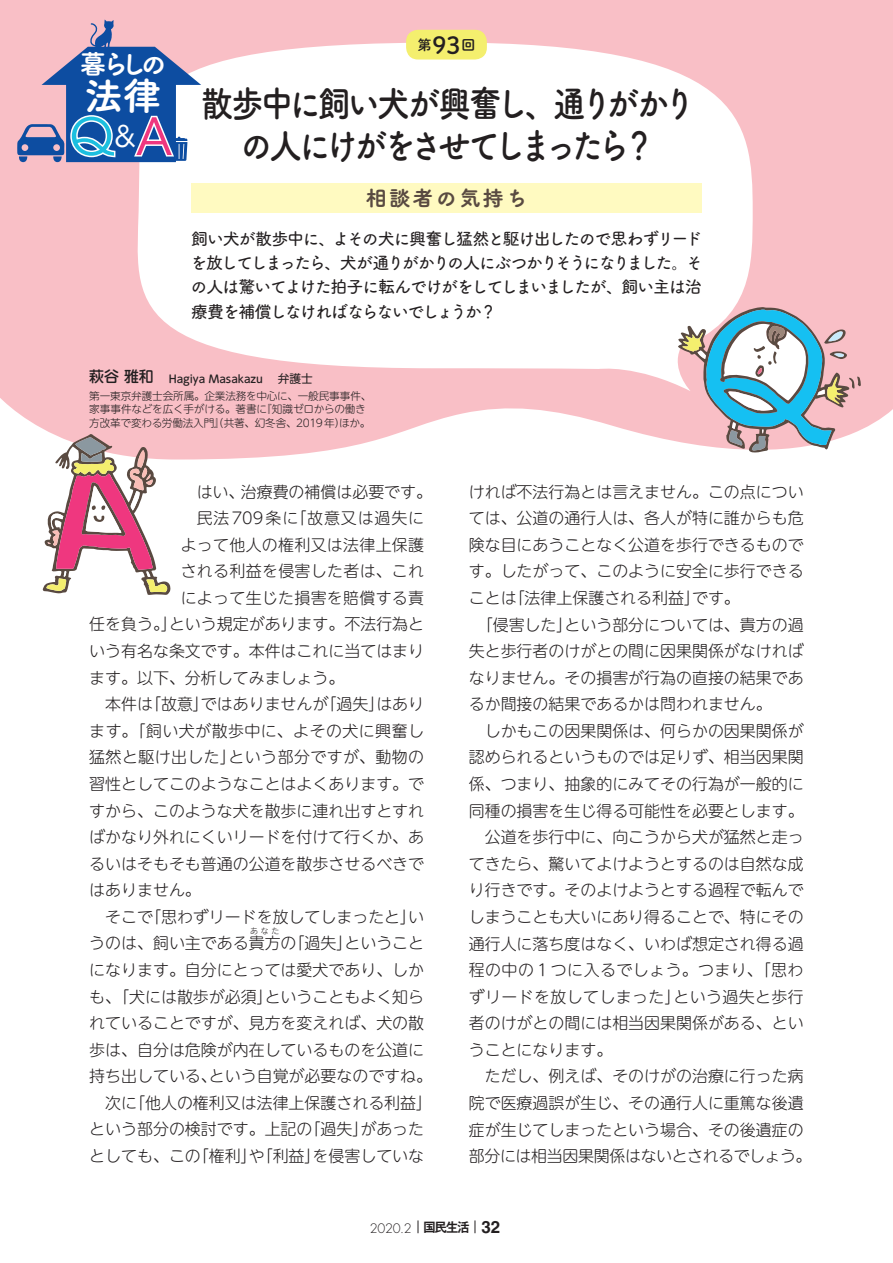
<style>
.page{position:relative;width:893px;height:1263px;background:#fff}
.page>*{position:absolute;margin:0;border:0;box-sizing:border-box;transform-origin:0 0}
.t1{font:51px "ITC Avant Garde Std";color:#1cbfdf}
.t2{font:38.25px "Tsuku A Rd Gothic Std E";color:#fff}
.t3{font:36.15px/42.5px "Tsuku A Rd Gothic Std B";letter-spacing:-.115em;color:#231f20;text-align:center;scale:.9 1}
.t4{font:26.55px "Tsuku A Rd Gothic Std E";color:#fff}
.t5{font:23.4px "Shuei M Go Std B";color:#231f20}
.t6{font:21.3px "Tsuku A Rd Gothic Std E";letter-spacing:.1em;color:#594a41}
.t7{font:16.95px/24.5px "Tsuku A Rd Gothic Std D";letter-spacing:-.085em;color:#231f20;text-align:justify}
.t8{font:300 15.9px "UD Shin M Go Pro";color:#231f20}
.t9{font:300 15.9px "UD Shin M Go Pro";letter-spacing:.02em;color:#231f20}
.t10{font:300 15.9px "UD Shin M Go Pro";letter-spacing:.03em;color:#231f20}
.t11{font:300 15.9px "UD Shin M Go Pro";letter-spacing:.025em;color:#231f20}
.t12{font:300 15.9px "UD Shin M Go Pro";letter-spacing:-.025em;color:#231f20}
.t13{font:300 15.9px "UD Shin M Go Pro";letter-spacing:.055em;color:#231f20}
.t14{font:13.8px "Shuei M Go Std B";color:#231f20}
.t15{font:300 12.75px "Futura Std";color:#231f20}
.t16{font:11.7px "UD Shin M Go Pro";color:#231f20}
.t17{font:300 10.65px/13.8px "UD Shin M Go Pro";letter-spacing:-.015em;color:#231f20}
.t18{font:500 10.65px "UD Shin M Go Pro";color:#231f20}
.t19{font:300 7.95px "UD Shin M Go Pro";color:#231f20}
.s1{font-size:29.7px;color:#fff}
.s2{color:#ef377f}
.s3{font-size:14.85px}
.s4{font-family:"Gothic MB101 Pro De";font-weight:700}
.s5{font-family:"Helvetica LT Std";font-weight:700;font-size:16.95px}
</style>
<div class="page">
<svg style="left:0;top:0;width:893px;height:460px;background:#f9c6cc"></svg>
<svg style="left:117px;top:43px;width:636px;height:348px"></svg>
<svg style="left:678px;top:307px;width:183px;height:145px"></svg>
<svg style="left:418px;top:1220px;width:1px;height:13px"></svg>
<svg style="left:475px;top:1220px;width:1px;height:13px"></svg>
<div style="left:191px;top:183px;width:511px;height:30px;background:#fffac1"></div>
<svg style="left:17px;top:20px;width:184px;height:142px;background:#858eba"></svg>
<div style="left:406px;top:30px;width:81px;height:30px;background:#f4ef6e;border-radius:12px"></div>
<svg style="left:43px;top:434px;width:127px;height:161px"></svg>
<h3 class="t4" style="left:80px;top:44px;width:88px">暮らしの</h3>
<h2 class="t2" style="left:84px;top:66px;width:79px">法律</h2>
<h1 class="t1" style="left:69px;top:106px;width:104px">Q<span class="s1">&amp;</span><span class="s2">A</span></h1>
<h3 class="t5" style="left:433px;top:27px;width:29px">93</h3>
<p class="t14" style="left:418px;top:34px;width:15px">第</p>
<p class="t14" style="left:461px;top:34px;width:15px">回</p>
<h3 class="t3" style="left:201px;top:80px;width:551px">散歩中に飼い犬が興奮し、通りがかりの人にけがをさせてしまったら？</h3>
<h3 class="t6" style="left:366px;top:181px;width:163px">相談者の気持ち</h3>
<p class="t7" style="left:190px;top:225px;width:514px">飼い犬が散歩中に、よその犬に興奮し猛然と駆け出したので思わずリードを放してしまったら、犬が通りがかりの人にぶつかりそうになりました。その人は驚いてよけた拍子に転んでけがをしてしまいましたが、飼い主は治療費を補償しなければならないでしょうか？</p>
<p class="t18" style="left:89px;top:371px;width:175px"><span class="s3">萩谷 雅和</span> Hagiya Masakazu</p>
<p class="t16" style="left:278px;top:369px;width:37px">弁護士</p>
<p class="t17" style="left:89px;top:388px;width:284px">第一東京弁護士会所属。企業法務を中心に、一般民事事件、家事事件などを広く手がける。著書に『知識ゼロからの働き方改革で変わる労働法入門』（共著、幻冬舎、2019年）ほか。</p>
<p class="t8" style="left:197px;top:479px;width:237px">はい、治療費の補償は必要です。</p>
<p class="t13" style="left:197px;top:505px;width:229px">民法709条に「故意又は過失に</p>
<p class="t9" style="left:181px;top:532px;width:245px">よって他人の権利又は法律上保護</p>
<p class="t9" style="left:181px;top:558px;width:245px">される利益を侵害した者は、これ</p>
<p class="t9" style="left:181px;top:585px;width:245px">によって生じた損害を賠償する責</p>
<p class="t8" style="left:89px;top:611px;width:336px">任を負う。」という規定があります。不法行為と</p>
<p class="t8" style="left:89px;top:638px;width:336px">いう有名な条文です。本件はこれに当てはまり</p>
<p class="t8" style="left:89px;top:665px;width:257px">ます。以下、分析してみましょう。</p>
<p class="t8" style="left:105px;top:691px;width:320px">本件は「故意」ではありませんが「過失」はあり</p>
<p class="t10" style="left:89px;top:718px;width:336px">ます。「飼い犬が散歩中に、よその犬に興奮し</p>
<p class="t11" style="left:89px;top:744px;width:336px">猛然と駆け出した」という部分ですが、動物の</p>
<p class="t8" style="left:89px;top:771px;width:336px">習性としてこのようなことはよくあります。で</p>
<p class="t8" style="left:89px;top:798px;width:336px">すから、このような犬を散歩に連れ出すとすれ</p>
<p class="t8" style="left:89px;top:824px;width:336px">ばかなり外れにくいリードを付けて行くか、あ</p>
<p class="t8" style="left:89px;top:851px;width:336px">るいはそもそも普通の公道を散歩させるべきで</p>
<p class="t8" style="left:89px;top:877px;width:113px">はありません。</p>
<p class="t8" style="left:105px;top:904px;width:320px">そこで「思わずリードを放してしまったと」い</p>
<p class="t8" style="left:89px;top:930px;width:336px">うのは、飼い主である貴方の「過失」ということ</p>
<p class="t19" style="left:250px;top:925px;width:31px">あなた</p>
<p class="t8" style="left:89px;top:957px;width:336px">になります。自分にとっては愛犬であり、しか</p>
<p class="t8" style="left:89px;top:984px;width:336px">も、「犬には散歩が必須」ということもよく知ら</p>
<p class="t8" style="left:89px;top:1010px;width:336px">れていることですが、見方を変えれば、犬の散</p>
<p class="t8" style="left:89px;top:1037px;width:336px">歩は、自分は危険が内在しているものを公道に</p>
<p class="t8" style="left:89px;top:1063px;width:344px">持ち出している、という自覚が必要なのですね。</p>
<p class="t8" style="left:105px;top:1090px;width:328px">次に「他人の権利又は法律上保護される利益」</p>
<p class="t8" style="left:89px;top:1116px;width:336px">という部分の検討です。上記の「過失」があった</p>
<p class="t8" style="left:89px;top:1143px;width:336px">としても、この「権利」や「利益」を侵害していな</p>
<p class="t8" style="left:469px;top:479px;width:336px">ければ不法行為とは言えません。この点につい</p>
<p class="t8" style="left:469px;top:505px;width:336px">ては、公道の通行人は、各人が特に誰からも危</p>
<p class="t8" style="left:469px;top:532px;width:336px">険な目にあうことなく公道を歩行できるもので</p>
<p class="t8" style="left:469px;top:558px;width:336px">す。したがって、このように安全に歩行できる</p>
<p class="t8" style="left:469px;top:585px;width:273px">ことは「法律上保護される利益」です。</p>
<p class="t8" style="left:477px;top:612px;width:328px">「侵害した」という部分については、貴方の過</p>
<p class="t8" style="left:469px;top:638px;width:336px">失と歩行者のけがとの間に因果関係がなければ</p>
<p class="t8" style="left:469px;top:665px;width:336px">なりません。その損害が行為の直接の結果であ</p>
<p class="t8" style="left:469px;top:691px;width:304px">るか間接の結果であるかは問われません。</p>
<p class="t8" style="left:485px;top:718px;width:320px">しかもこの因果関係は、何らかの因果関係が</p>
<p class="t8" style="left:469px;top:744px;width:336px">認められるというものでは足りず、相当因果関</p>
<p class="t8" style="left:469px;top:771px;width:336px">係、つまり、抽象的にみてその行為が一般的に</p>
<p class="t8" style="left:469px;top:798px;width:336px">同種の損害を生じ得る可能性を必要とします。</p>
<p class="t8" style="left:485px;top:824px;width:320px">公道を歩行中に、向こうから犬が猛然と走っ</p>
<p class="t8" style="left:469px;top:851px;width:336px">てきたら、驚いてよけようとするのは自然な成</p>
<p class="t8" style="left:469px;top:877px;width:336px">り行きです。そのよけようとする過程で転んで</p>
<p class="t8" style="left:469px;top:904px;width:336px">しまうことも大いにあり得ることで、特にその</p>
<p class="t8" style="left:469px;top:930px;width:336px">通行人に落ち度はなく、いわば想定され得る過</p>
<p class="t10" style="left:469px;top:957px;width:336px">程の中の１つに入るでしょう。つまり、「思わ</p>
<p class="t11" style="left:469px;top:984px;width:336px">ずリードを放してしまった」という過失と歩行</p>
<p class="t8" style="left:469px;top:1010px;width:336px">者のけがとの間には相当因果関係がある、とい</p>
<p class="t8" style="left:469px;top:1037px;width:145px">うことになります。</p>
<p class="t8" style="left:485px;top:1063px;width:320px">ただし、例えば、そのけがの治療に行った病</p>
<p class="t8" style="left:469px;top:1090px;width:336px">院で医療過誤が生じ、その通行人に重篤な後遺</p>
<p class="t8" style="left:469px;top:1117px;width:336px">症が生じてしまったという場合、その後遺症の</p>
<p class="t12" style="left:469px;top:1143px;width:344px">部分には相当因果関係はないとされるでしょう。</p>
<p class="t15" style="left:370px;top:1221px;width:132px">2020.2 <span class="s4">国民生活</span> <span class="s5">32</span></p>
</div>
